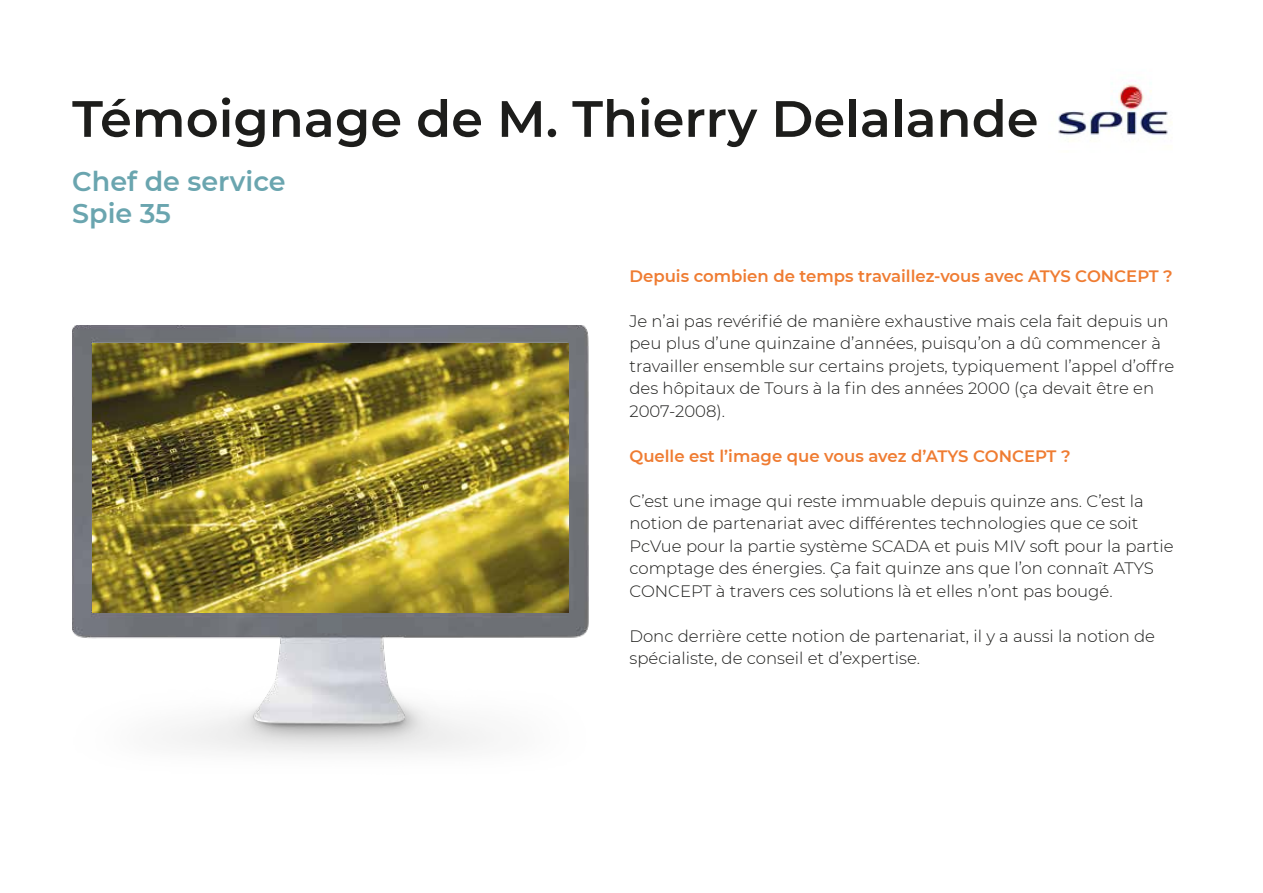
<style>
.page{position:relative;width:1263px;height:893px;background:#fff}
.page>*{position:absolute;margin:0;border:0;box-sizing:border-box;transform-origin:0 0}
.t1{font:600 51px "Montserrat";color:#1d1d1b}
.t2{font:600 27px/32.4px "Montserrat";color:#6aa5af}
.t3{font:300 16.5px/22.5px "Montserrat";color:#1d1d1b}
.t4{font:600 16.5px "Montserrat";color:#ef7c32}
</style>
<div class="page">
<img style="left:72px;top:326px;width:517px;height:428px">
<div style="left:317px;top:615px;width:25px;height:18px;background:#6e7479"></div>
<img style="left:1058px;top:81px;width:114px;height:61px">
<img style="left:93px;top:343px;width:475px;height:269px">
<h1 class="t1" style="left:72px;top:83px;width:968px">Témoignage de M. Thierry Delalande</h1>
<h2 class="t2" style="left:72px;top:164px;width:215px">Chef de service<br>Spie 35</h2>
<p class="t4" style="left:629px;top:264px;width:545px">Depuis combien de temps travaillez-vous avec ATYS CONCEPT ?</p>
<p class="t3" style="left:629px;top:309px;width:546px">Je n’ai pas revérifié de manière exhaustive mais cela fait depuis un peu plus d’une quinzaine d’années, puisqu’on a dû commencer à travailler ensemble sur certains projets, typiquement l’appel d’offre des hôpitaux de Tours à la fin des années 2000 (ça devait être en 2007-2008).</p>
<p class="t4" style="left:629px;top:444px;width:443px">Quelle est l’image que vous avez d’ATYS CONCEPT ?</p>
<p class="t3" style="left:629px;top:489px;width:546px">C’est une image qui reste immuable depuis quinze ans. C’est la notion de partenariat avec différentes technologies que ce soit PcVue pour la partie système SCADA et puis MIV soft pour la partie comptage des énergies. Ça fait quinze ans que l’on connaît ATYS CONCEPT à travers ces solutions là et elles n’ont pas bougé.</p>
<p class="t3" style="left:629px;top:624px;width:527px">Donc derrière cette notion de partenariat, il y a aussi la notion de spécialiste, de conseil et d’expertise.</p>
</div>
